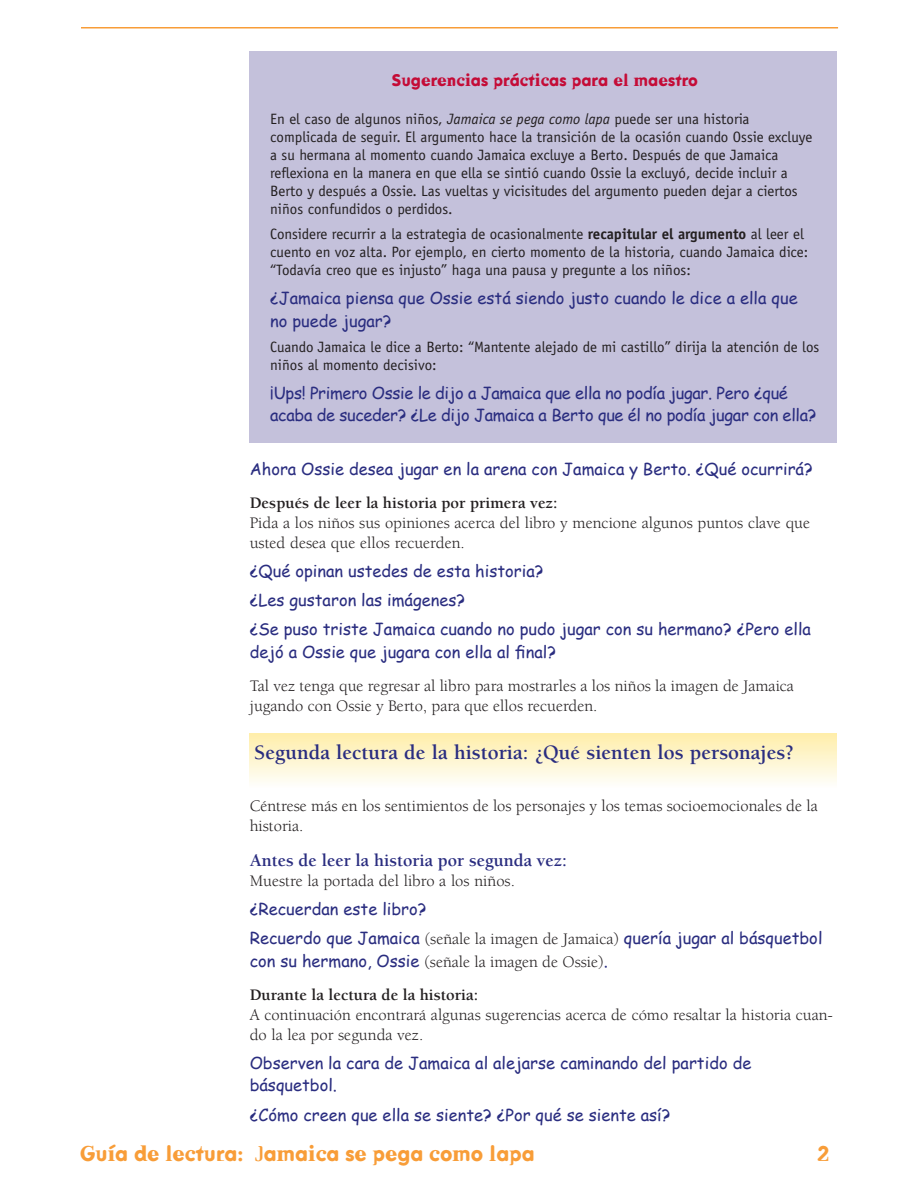
<style>
.page{position:relative;width:918px;height:1188px;background:#fff}
.page>*{position:absolute;margin:0;border:0;box-sizing:border-box;transform-origin:0 0}
.H4_-_space_above{font:700 21px "Berkeley";color:#2a2d80}
.t1{font:700 21px "Dead History OT";color:#f89d38}
.P_space_above{font:700 18px "Berkeley";color:#2a2d80}
.P_space_above_small{font:16.5px/22.5px "Comic Sans MS";color:#2a2d80}
.P_space_above-2{font:16.5px/19.8px "Berkeley";color:#231f20}
.P_space_above_small-2{font:16.5px/22.5px "Comic Sans MS";letter-spacing:-.02em;color:#2a2d80}
.P_space_above-3{font:700 16.5px "Berkeley";color:#231f20}
.P_space_above-4{font:16.5px "Comic Sans MS";color:#2a2d80}
.t2{font:700 16.5px "Dead History OT";color:#c40c37}
.P_space_above_small-3{font:15px/18px "Officina Sans";color:#231f20}
.s1{font-style:italic}
.s2{font-weight:700}
.s3{font-family:"Berkeley";color:#231f20}
</style>
<div class="page">
<hr style="left:81px;top:27px;width:757px;height:1px;background:#f89d38">
<div style="left:250px;top:51px;width:587px;height:392px;background:#c4c1db"></div>
<div style="left:250px;top:733px;width:587px;height:55px;background:linear-gradient(to bottom,#ffeea9,#fefefc)"></div>
<h3 class="t2" style="left:392px;top:72px;width:308px">Sugerencias prácticas para el maestro</h3>
<p class="P_space_above_small-3" style="left:270px;top:110px;width:544px">En el caso de algunos niños, <span class="s1">Jamaica se pega como lapa</span> puede ser una historia complicada de seguir. El argumento hace la transición de la ocasión cuando Ossie excluye a su hermana al momento cuando Jamaica excluye a Berto. Después de que Jamaica reflexiona en la manera en que ella se sintió cuando Ossie la excluyó, decide incluir a Berto y después a Ossie. Las vueltas y vicisitudes del argumento pueden dejar a ciertos niños confundidos o perdidos.</p>
<p class="P_space_above_small-3" style="left:270px;top:225px;width:540px">Considere recurrir a la estrategia de ocasionalmente <span class="s2">recapitular el argumento</span> al leer el cuento en voz alta. Por ejemplo, en cierto momento de la historia, cuando Jamaica dice: “Todavía creo que es injusto” haga una pausa y pregunte a los niños:</p>
<p class="P_space_above_small" style="left:270px;top:286px;width:529px">¿Jamaica piensa que Ossie está siendo justo cuando le dice a ella que no puede jugar?</p>
<p class="P_space_above_small-3" style="left:270px;top:337px;width:551px">Cuando Jamaica le dice a Berto: “Mantente alejado de mi castillo” dirija la atención de los niños al momento decisivo:</p>
<p class="P_space_above_small-2" style="left:270px;top:381px;width:548px">¡Ups! Primero Ossie le dijo a Jamaica que ella no podía jugar. Pero ¿qué acaba de suceder? ¿Le dijo Jamaica a Berto que él no podía jugar con ella?</p>
<p class="P_space_above-4" style="left:250px;top:457px;width:564px">Ahora Ossie desea jugar en la arena con Jamaica y Berto. ¿Qué ocurrirá?</p>
<p class="P_space_above-3" style="left:250px;top:494px;width:309px">Después de leer la historia por primera vez:</p>
<p class="P_space_above-2" style="left:250px;top:513px;width:562px">Pida a los niños sus opiniones acerca del libro y mencione algunos puntos clave que usted desea que ellos recuerden.</p>
<p class="P_space_above_small" style="left:250px;top:559px;width:295px">¿Qué opinan ustedes de esta historia?</p>
<p class="P_space_above_small" style="left:250px;top:588px;width:217px">¿Les gustaron las imágenes?</p>
<p class="P_space_above_small" style="left:250px;top:617px;width:563px">¿Se puso triste Jamaica cuando no pudo jugar con su hermano? ¿Pero ella dejó a Ossie que jugara con ella al final?</p>
<p class="P_space_above-2" style="left:250px;top:676px;width:546px">Tal vez tenga que regresar al libro para mostrarles a los niños la imagen de Jamaica jugando con Ossie y Berto, para que ellos recuerden.</p>
<h2 class="H4_-_space_above" style="left:254px;top:741px;width:541px">Segunda lectura de la historia: ¿Qué sienten los personajes?</h2>
<p class="P_space_above-2" style="left:250px;top:796px;width:569px">Céntrese más en los sentimientos de los personajes y los temas socioemocionales de la historia.</p>
<p class="P_space_above" style="left:250px;top:851px;width:319px">Antes de leer la historia por segunda vez:</p>
<p class="P_space_above-2" style="left:250px;top:871px;width:267px">Muestre la portada del libro a los niños.</p>
<p class="P_space_above_small" style="left:250px;top:897px;width:178px">¿Recuerdan este libro?</p>
<p class="P_space_above_small" style="left:250px;top:926px;width:574px">Recuerdo que Jamaica <span class="s3">(señale la imagen de Jamaica)</span> quería jugar al básquetbol con su hermano, Ossie <span class="s3">(señale la imagen de Ossie)</span>.</p>
<p class="P_space_above-3" style="left:250px;top:986px;width:230px">Durante la lectura de la historia:</p>
<p class="P_space_above-2" style="left:250px;top:1005px;width:585px">A continuación encontrará algunas sugerencias acerca de cómo resaltar la historia cuan&shy;do la lea por segunda vez.</p>
<p class="P_space_above_small" style="left:250px;top:1051px;width:503px">Observen la cara de Jamaica al alejarse caminando del partido de básquetbol.</p>
<p class="P_space_above_small" style="left:250px;top:1103px;width:422px">¿Cómo creen que ella se siente? ¿Por qué se siente así?</p>
<h1 class="t1" style="left:80px;top:1143px;width:456px">Guía de lectura: Jamaica se pega como lapa</h1>
<h1 class="t1" style="left:817px;top:1143px;width:14px">2</h1>
</div>
